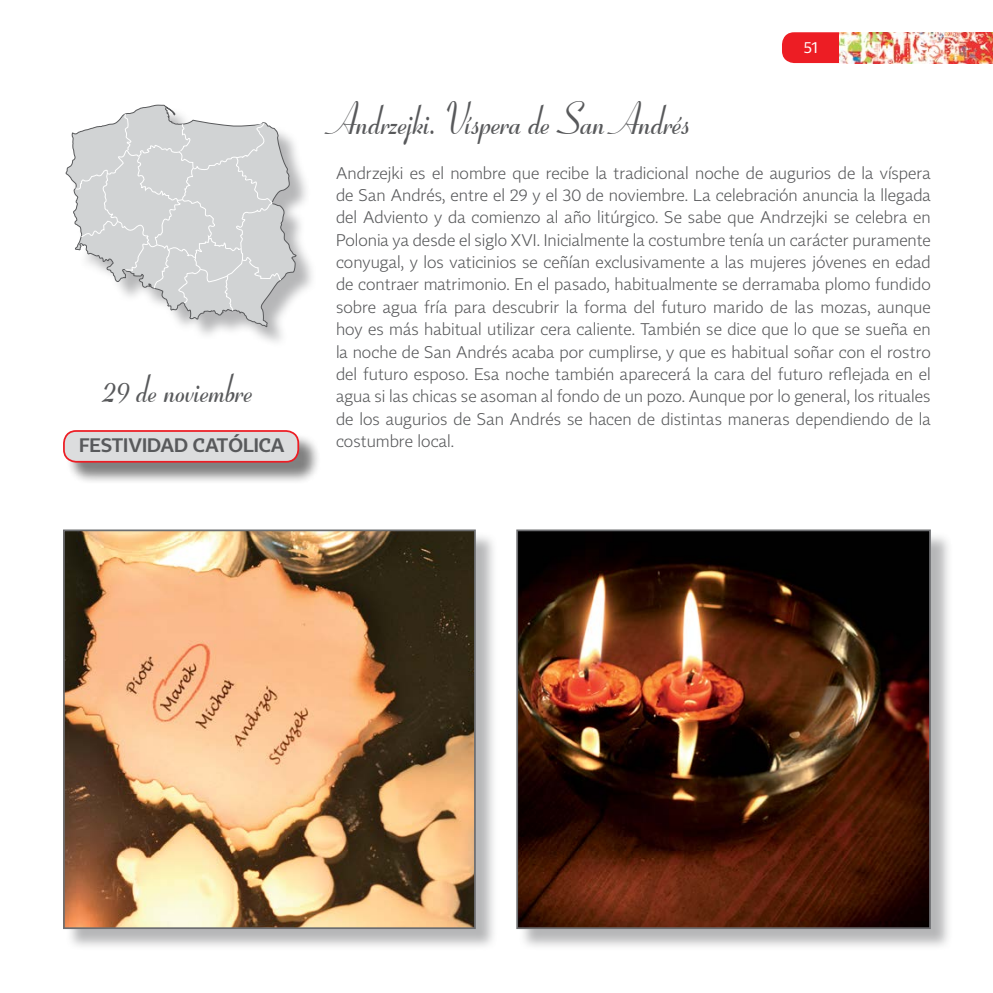
<style>
.page{position:relative;width:993px;height:993px;background:#fff}
.page>*{position:absolute;margin:0;border:0;box-sizing:border-box;transform-origin:0 0}
.t1{font:700 45.85px "Ribbon 131 EU";color:#58595b;scale:.8 1}
.t2{font:700 43.75px "Ribbon 131 EU";letter-spacing:-.005em;color:#58595b;scale:.8 1}
.t3{font:300 19.25px "Tabac Sans";color:#58595b}
.t4{font:300 16.62px/22.4px "Tabac Sans";color:#58595b;text-align:justify}
.t5{font:15.75px "Tabac Sans";color:#fff}
</style>
<div class="page">
<hr style="left:0;top:0;width:1px;height:992px;background:#dcddde">
<svg style="left:782px;top:32px;width:57px;height:31px;background:#ed262d"></svg>
<img style="left:839px;top:32px;width:153px;height:31px">
<div style="left:518px;top:531px;width:434px;height:419px;background:#6d6e71;opacity:.5"></div>
<img style="left:519px;top:532px;width:408px;height:393px">
<div style="left:516px;top:529px;width:414px;height:399px;border:2px solid #6d6e71"></div>
<div style="left:65px;top:531px;width:432px;height:419px;background:#6d6e71;opacity:.5"></div>
<img style="left:66px;top:532px;width:406px;height:393px">
<div style="left:63px;top:529px;width:412px;height:399px;border:2px solid #6d6e71"></div>
<div style="left:65px;top:432px;width:256px;height:52px;background:#000;opacity:.5"></div>
<div style="left:64px;top:431px;width:234px;height:30px;background:#dcddde;border-radius:12px"></div>
<div style="left:63px;top:430px;width:236px;height:32px;border:2px solid #ed1d24;border-radius:12px"></div>
<div style="left:69px;top:107px;width:248px;height:241px;background:#6d6e71;opacity:.5"></div>
<svg style="left:65px;top:104px;width:232px;height:224px"></svg>
<svg style="left:75px;top:113px;width:206px;height:206px"></svg>
<h2 class="t2" style="left:106px;top:361px;width:190px">29 de noviembre</h2>
<p class="t3" style="left:79px;top:433px;width:207px">FESTIVIDAD CATÓLICA</p>
<p class="t5" style="left:803px;top:38px;width:16px">51</p>
<h1 class="t1" style="left:333px;top:92px;width:451px">Andrzejki. Víspera de San Andrés</h1>
<p class="t4" style="left:336px;top:162px;width:596px">Andrzejki es el nombre que recibe la tradicional noche de augurios de la víspera de San Andrés, entre el 29 y el 30 de noviembre. La celebración anuncia la llegada del Adviento y da comienzo al año litúrgico. Se sabe que Andrzejki se celebra en Polonia ya desde el siglo XVI. Inicialmente la costumbre tenía un carácter puramente conyugal, y los vaticinios se ceñían exclusivamente a las mujeres jóvenes en edad de contraer matrimonio. En el pasado, habitualmente se derramaba plomo fundido sobre agua fría para descubrir la forma del futuro marido de las mozas, aunque hoy es más habitual utilizar cera caliente. También se dice que lo que se sueña en la noche de San Andrés acaba por cumplirse, y que es habitual soñar con el rostro del futuro esposo. Esa noche también aparecerá la cara del futuro reflejada en el agua si las chicas se asoman al fondo de un pozo. Aunque por lo general, los rituales de los augurios de San Andrés se hacen de distintas maneras dependiendo de la costumbre local.</p>
</div>
